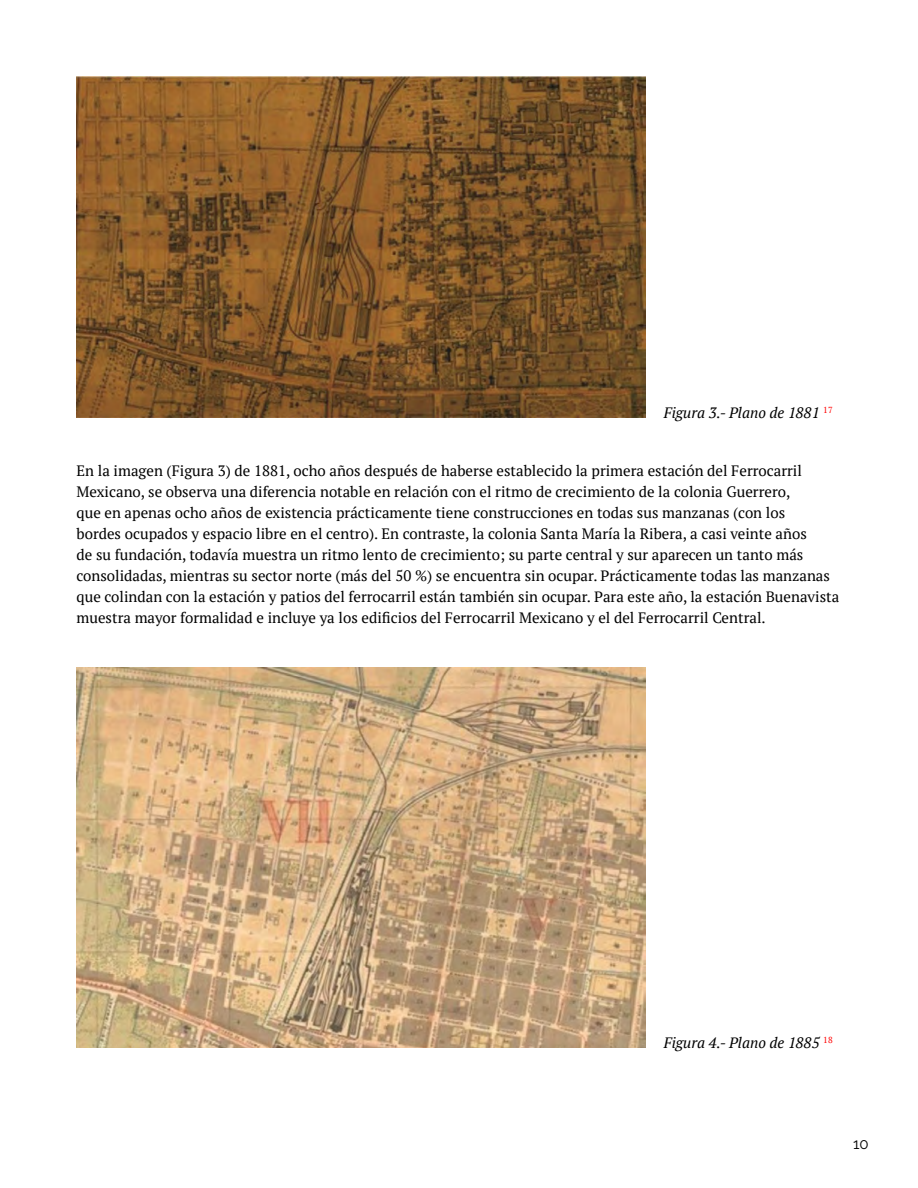
<style>
.page{position:relative;width:918px;height:1188px;background:#fff}
.page>*{position:absolute;margin:0;border:0;box-sizing:border-box;transform-origin:0 0}
.t1{font:15px/21px "PT Serif";color:#000}
.t2{font:italic 15px "PT Serif";color:#000}
.t3{font:15px "Raleway";color:#000}
</style>
<div class="page">
<img style="left:77px;top:77px;width:569px;height:341px">
<img style="left:77px;top:668px;width:569px;height:380px">
<p class="t2" style="left:664px;top:403px;width:171px">Figura 3.- Plano de 1881 <sup>17</sup></p>
<p class="t1" style="left:77px;top:460px;width:764px">En la imagen (Figura 3) de 1881, ocho años después de haberse establecido la primera estación del Ferrocarril Mexicano, se observa una diferencia notable en relación con el ritmo de crecimiento de la colonia Guerrero,<br>que en apenas ocho años de existencia prácticamente tiene construcciones en todas sus manzanas (con los<br>bordes ocupados y espacio libre en el centro). En contraste, la colonia Santa María la Ribera, a casi veinte años<br>de su fundación, todavía muestra un ritmo lento de crecimiento; su parte central y sur aparecen un tanto más consolidadas, mientras su sector norte (más del 50 %) se encuentra sin ocupar. Prácticamente todas las manzanas que colindan con la estación y patios del ferrocarril están también sin ocupar. Para este año, la estación Buenavista muestra mayor formalidad e incluye ya los edificios del Ferrocarril Mexicano y el del Ferrocarril Central.</p>
<p class="t2" style="left:664px;top:1033px;width:171px">Figura 4.- Plano de 1885 <sup>18</sup></p>
<p class="t3" style="left:853px;top:1135px;width:17px">10</p>
</div>
